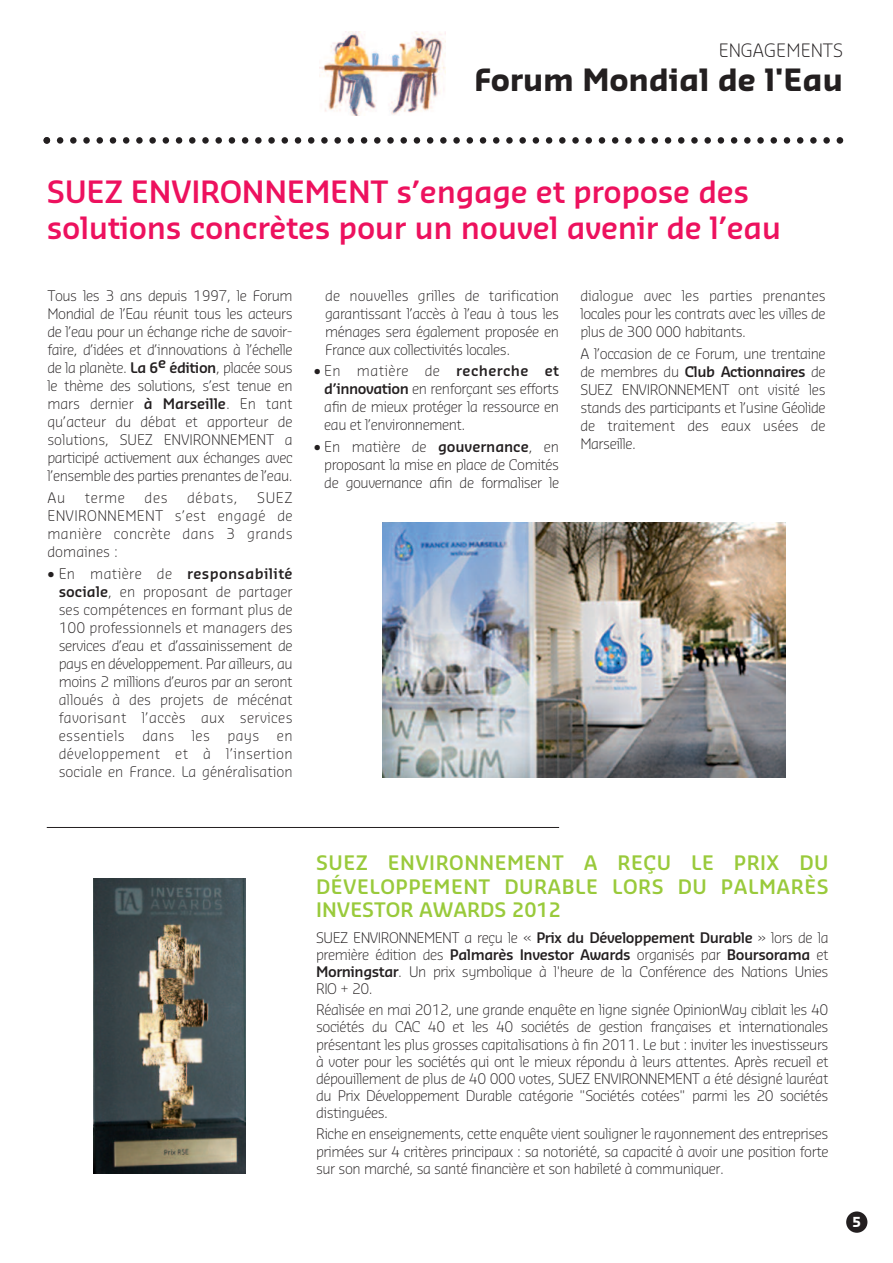
<style>
.page{position:relative;width:893px;height:1263px;background:#fff}
.page>*{position:absolute;margin:0;border:0;box-sizing:border-box;transform-origin:0 0}
.t1{font:600 30px/36px "Sansa Pro";letter-spacing:-.015em;color:#ed115e}
.t2{font:700 30px "Sansa Pro";letter-spacing:-.005em;color:#231f20}
.t3{font:600 19.5px/23.4px "Sansa Pro";letter-spacing:.025em;color:#99ca3b;text-align:justify}
.t4{font:300 18px "Sansa Pro";letter-spacing:.005em;color:#231f20}
.t5{font:300 14.25px/18px "Sansa Pro";letter-spacing:-.03em;color:#231f20;text-align:justify}
.t6{font:700 13.5px "Sansa Pro";color:#fff}
.s1{font-weight:600}
</style>
<div class="page">
<svg style="left:43px;top:137px;width:800px;height:7px"></svg>
<div style="left:846px;top:1211px;width:21px;height:22px;background:#231f20;border-radius:50%"></div>
<img style="left:94px;top:879px;width:152px;height:295px">
<img style="left:319px;top:31px;width:127px;height:85px">
<img style="left:382px;top:522px;width:404px;height:255px">
<hr style="left:47px;top:827px;width:512px;height:1px;background:#231f20">
<p class="t4" style="left:719px;top:44px;width:126px">ENGAGEMENTS</p>
<h1 class="t2" style="left:474px;top:68px;width:370px">Forum Mondial de l'Eau</h1>
<h1 class="t1" style="left:47px;top:177px;width:736px">SUEZ ENVIRONNEMENT s’engage et propose des solutions concrètes pour un nouvel avenir de l’eau</h1>
<p class="t5" style="left:47px;top:288px;width:247px">Tous les 3 ans depuis 1997, le Forum Mondial de l’Eau réunit tous les acteurs de l’eau pour un échange riche de savoir&shy;faire, d’idées et d’innovations à l’échelle de la planète. <span class="s1">La 6</span><sup>e</sup> <span class="s1">édition</span>, placée sous le thème des solutions, s’est tenue en mars dernier <span class="s1">à Marseille</span>. En tant qu’acteur du débat et apporteur de solutions, SUEZ ENVIRONNEMENT a participé activement aux échanges avec l’ensemble des parties prenantes de l’eau.</p>
<p class="t5" style="left:47px;top:490px;width:19px">Au</p>
<p class="t5" style="left:85px;top:490px;width:42px">terme</p>
<p class="t5" style="left:145px;top:490px;width:25px">des</p>
<p class="t5" style="left:187px;top:490px;width:52px">débats,</p>
<p class="t5" style="left:47px;top:490px;width:247px;text-indent:210px">SUEZ ENVIRONNEMENT s’est engagé de manière concrète dans 3 grands domaines :</p>
<p class="t5" style="left:59px;top:566px;width:235px;text-indent:-11px">• En matière de <span class="s1">responsabilité sociale</span>, en proposant de partager ses compétences en formant plus de 100 professionnels et managers des services d’eau et d’assainissement de pays en développement. Par ailleurs, au moins 2 millions d’euros par an seront alloués à des projets de mécénat favorisant l’accès aux services essentiels dans les pays en développement et à l’insertion sociale en France. La généralisation</p>
<p class="t5" style="left:325px;top:288px;width:235px">de nouvelles grilles de tarification garantissant l’accès à l’eau à tous les ménages sera également proposée en France aux collectivités locales.</p>
<p class="t5" style="left:324px;top:363px;width:236px;text-indent:-10px">• En matière de <span class="s1">recherche et d’innovation</span> en renforçant ses efforts afin de mieux protéger la ressource en eau et l’environnement.</p>
<p class="t5" style="left:324px;top:439px;width:236px;text-indent:-10px">• En matière de <span class="s1">gouvernance</span>, en proposant la mise en place de Comités de gouvernance afin de formaliser le</p>
<p class="t5" style="left:580px;top:288px;width:247px">dialogue avec les parties prenantes locales pour les contrats avec les villes de plus de 300 000 habitants.</p>
<p class="t5" style="left:580px;top:346px;width:247px">A l’occasion de ce Forum, une trentaine de membres du <span class="s1">Club Actionnaires</span> de SUEZ ENVIRONNEMENT ont visité les stands des participants et l’usine Géolide de traitement des eaux usées de Marseille.</p>
<h2 class="t3" style="left:316px;top:853px;width:514px">SUEZ ENVIRONNEMENT A REÇU LE PRIX DU DÉVELOPPEMENT DURABLE LORS DU PALMARÈS INVESTOR AWARDS 2012</h2>
<p class="t5" style="left:316px;top:930px;width:514px;line-height:17.1px">SUEZ ENVIRONNEMENT a reçu le « <span class="s1">Prix du Développement Durable</span> » lors de la première édition des <span class="s1">Palmarès Investor Awards</span> organisés par <span class="s1">Boursorama</span> et <span class="s1">Morningstar</span>. Un prix symbolique à l'heure de la Conférence des Nations Unies RIO + 20.</p>
<p class="t5" style="left:316px;top:1003px;width:514px;line-height:17.1px">Réalisée en mai 2012, une grande enquête en ligne signée OpinionWay ciblait les 40 sociétés du CAC 40 et les 40 sociétés de gestion françaises et internationales présentant les plus grosses capitalisations à fin 2011. Le but : inviter les investisseurs à voter pour les sociétés qui ont le mieux répondu à leurs attentes. Après recueil et dépouillement de plus de 40 000 votes, SUEZ ENVIRONNEMENT a été désigné lauréat du Prix Développement Durable catégorie "Sociétés cotées" parmi les 20 sociétés distinguées.</p>
<p class="t5" style="left:316px;top:1127px;width:514px;line-height:17.1px">Riche en enseignements, cette enquête vient souligner le rayonnement des entreprises primées sur 4 critères principaux : sa notoriété, sa capacité à avoir une position forte sur son marché, sa santé financière et son habileté à communiquer.</p>
<p class="t6" style="left:852px;top:1217px;width:10px">5</p>
</div>
